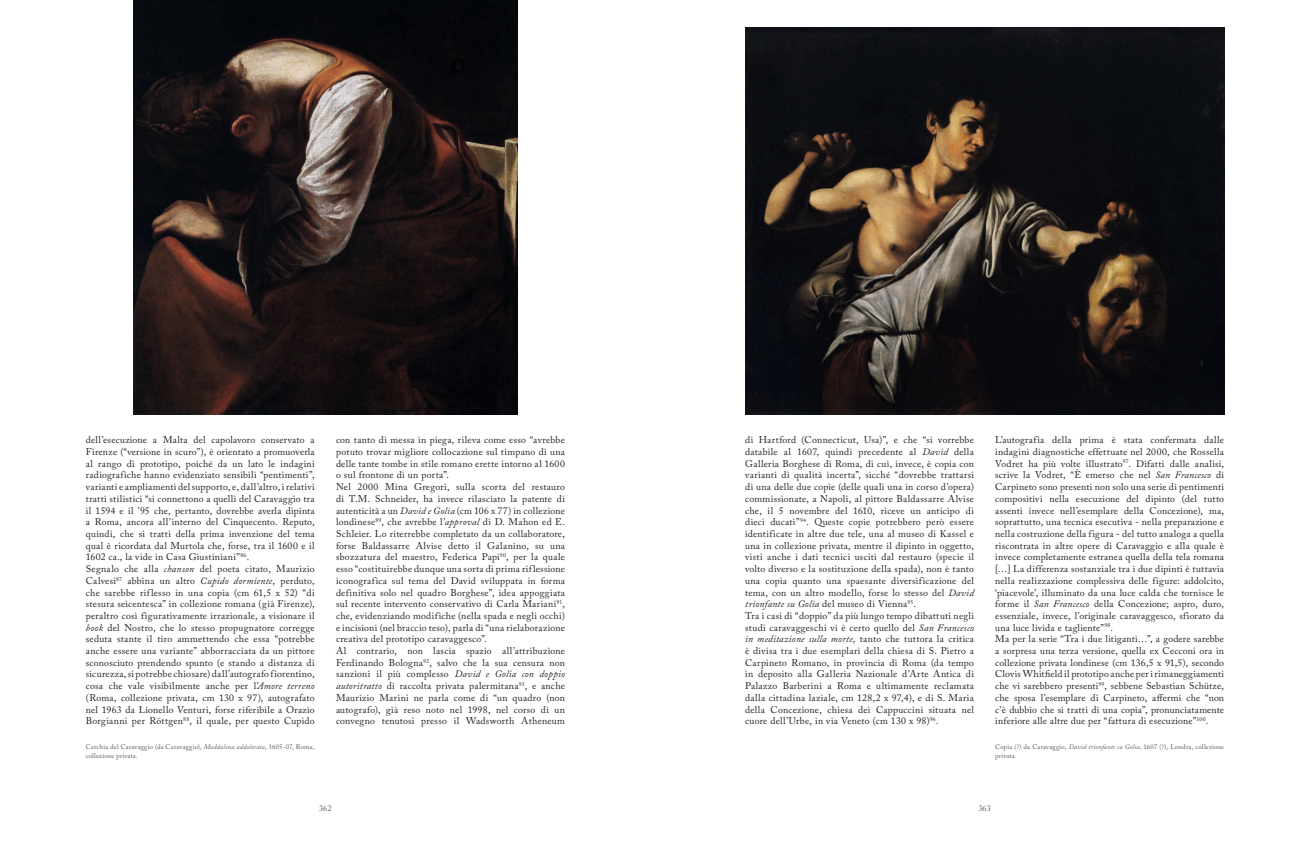
<style>
.page{position:relative;width:1310px;height:851px;background:#fff}
.page>*{position:absolute;margin:0;border:0;box-sizing:border-box;transform-origin:0 0}
.t1{font:9.75px/11.7px "Adobe Caslon Pro";letter-spacing:.025em;color:#231f20}
.t2{font:8.25px "Adobe Caslon Pro";color:#58595b}
.t3{font:6.75px/8.1px "Adobe Caslon Pro";letter-spacing:.025em;color:#58595b}
.s1{font-style:italic}
</style>
<div class="page">
<img style="left:745px;top:27px;width:479px;height:388px">
<img style="left:133px;top:0;width:384px;height:415px">
<p class="t1" style="left:86px;top:434px;width:230px">dell’esecuzione a Malta del capolavoro conservato a Firenze (“versione in scuro”), è orientato a promuoverla al rango di prototipo, poiché da un lato le indagini radiografiche hanno evidenziato sensibili “pentimenti”, varianti e ampliamenti del supporto, e, dall’altro, i relativi tratti stilistici “si connettono a quelli del Caravaggio tra il 1594 e il ’95 che, pertanto, dovrebbe averla dipinta a Roma, ancora all’interno del Cinquecento. Reputo, quindi, che si tratti della prima invenzione del tema qual è ricordata dal Murtola che, forse, tra il 1600 e il 1602 ca., la vide in Casa Giustiniani”<sup>86</sup>.<br>Segnalo che alla <span class="s1">chanson</span> del poeta citato, Maurizio Calvesi<sup>87</sup> abbina un altro <span class="s1">Cupido dormiente</span>, perduto, che sarebbe riflesso in una copia (cm 61,5 x 52) “di stesura seicentesca” in collezione romana (già Firenze), peraltro così figurativamente irrazionale, a visionare il <span class="s1">book</span> del Nostro, che lo stesso propugnatore corregge seduta stante il tiro ammettendo che essa “potrebbe anche essere una variante” abborracciata da un pittore sconosciuto prendendo spunto (e stando a distanza di sicurezza, si potrebbe chiosare) dall’autografo fiorentino, cosa che vale visibilmente anche per l’<span class="s1">Amore terreno </span>(Roma, collezione privata, cm 130 x 97), autografato nel 1963 da Lionello Venturi, forse riferibile a Orazio Borgianni per Röttgen<sup>88</sup>, il quale, per questo Cupido</p>
<p class="t1" style="left:745px;top:434px;width:230px">di Hartford (Connecticut, Usa)”, e che “si vorrebbe databile al 1607, quindi precedente al <span class="s1">David</span> della Galleria Borghese di Roma, di cui, invece, è copia con varianti di qualità incerta”, sicché “dovrebbe trattarsi di una delle due copie (delle quali una in corso d’opera) commissionate, a Napoli, al pittore Baldassarre Alvise che, il 5 novembre del 1610, riceve un anticipo di dieci ducati”<sup>94</sup>. Queste copie potrebbero però essere identificate in altre due tele, una al museo di Kassel e una in collezione privata, mentre il dipinto in oggetto, visti anche i dati tecnici usciti dal restauro (specie il volto diverso e la sostituzione della spada), non è tanto una copia quanto una spaesante diversificazione del tema, con un altro modello, forse lo stesso del <span class="s1">David trionfante su Golia</span> del museo di Vienna<sup>95</sup>.<br>Tra i casi di “doppio” da più lungo tempo dibattuti negli studi caravaggeschi vi è certo quello del <span class="s1">San Francesco in meditazione sulla morte</span>, tanto che tuttora la critica è divisa tra i due esemplari della chiesa di S. Pietro a Carpineto Romano, in provincia di Roma (da tempo in deposito alla Galleria Nazionale d’Arte Antica di Palazzo Barberini a Roma e ultimamente reclamata dalla cittadina laziale, cm 128,2 x 97,4), e di S. Maria della Concezione, chiesa dei Cappuccini situata nel cuore dell’Urbe, in via Veneto (cm 130 x 98)<sup>96</sup>.</p>
<p class="t1" style="left:995px;top:434px;width:230px">L’autografia della prima è stata confermata dalle indagini diagnostiche effettuate nel 2000, che Rossella Vodret ha più volte illustrato<sup>97</sup>. Difatti dalle analisi, scrive la Vodret, “È emerso che nel <span class="s1">San Francesco</span> di Carpineto sono presenti non solo una serie di pentimenti compositivi nella esecuzione del dipinto (del tutto assenti invece nell’esemplare della Concezione), ma, soprattutto, una tecnica esecutiva - nella preparazione e nella costruzione della figura - del tutto analoga a quella riscontrata in altre opere di Caravaggio e alla quale è invece completamente estranea quella della tela romana […] La differenza sostanziale tra i due dipinti è tuttavia nella realizzazione complessiva delle figure: addolcito, ‘piacevole’, illuminato da una luce calda che tornisce le forme il <span class="s1">San Francesco</span> della Concezione; aspro, duro, essenziale, invece, l’originale caravaggesco, sfiorato da una luce livida e tagliente”<sup>98</sup>.<br>Ma per la serie “Tra i due litiganti…”, a godere sarebbe a sorpresa una terza versione, quella ex Cecconi ora in collezione privata londinese (cm 136,5 x 91,5), secondo Clovis Whitfield il prototipo anche per i rimaneggiamenti che vi sarebbero presenti<sup>99</sup>, sebbene Sebastian Schütze, che sposa l’esemplare di Carpineto, affermi che “non c’è dubbio che si tratti di una copia”, pronunciatamente inferiore alle altre due per “fattura di esecuzione”<sup>100</sup>.</p>
<p class="t1" style="left:336px;top:434px;width:230px">con tanto di messa in piega, rileva come esso “avrebbe potuto trovar migliore collocazione sul timpano di una delle tante tombe in stile romano erette intorno al 1600 o sul frontone di un porta”.<br>Nel 2000 Mina Gregori, sulla scorta del restauro di T.M. Schneider, ha invece rilasciato la patente di autenticità a un <span class="s1">David e Golia</span> (cm 106 x 77) in collezione londinese<sup>89</sup>, che avrebbe l’<span class="s1">approval</span> di D. Mahon ed E.<br>Schleier. Lo riterrebbe completato da un collaboratore, forse Baldassarre Alvise detto il Galanino, su una sbozzatura del maestro, Federica Papi<sup>90</sup>, per la quale esso “costituirebbe dunque una sorta di prima riflessione iconografica sul tema del David sviluppata in forma definitiva solo nel quadro Borghese”, idea appoggiata sul recente intervento conservativo di Carla Mariani<sup>91</sup>, che, evidenziando modifiche (nella spada e negli occhi) e incisioni (nel braccio teso), parla di “una rielaborazione creativa del prototipo caravaggesco”.<br>Al contrario, non lascia spazio all’attribuzione Ferdinando Bologna<sup>92</sup>, salvo che la sua censura non sanzioni il più complesso <span class="s1">David e Golia con doppio autoritratto</span> di raccolta privata palermitana<sup>93</sup>, e anche Maurizio Marini ne parla come di “un quadro (non autografo), già reso noto nel 1998, nel corso di un convegno tenutosi presso il Wadsworth Atheneum</p>
<p class="t3" style="left:86px;top:743px;width:230px">Cerchia del Caravaggio (da Caravaggio), <span class="s1">Maddalena addolorata</span>, 1605-07, Roma, collezione privata.</p>
<p class="t3" style="left:995px;top:743px;width:230px">Copia (?) da Caravaggio, <span class="s1">David trionfante su Golia</span>, 1607 (?), Londra, collezione privata.</p>
<p class="t2" style="left:319px;top:803px;width:14px">362</p>
<p class="t2" style="left:978px;top:803px;width:14px">363</p>
</div>
